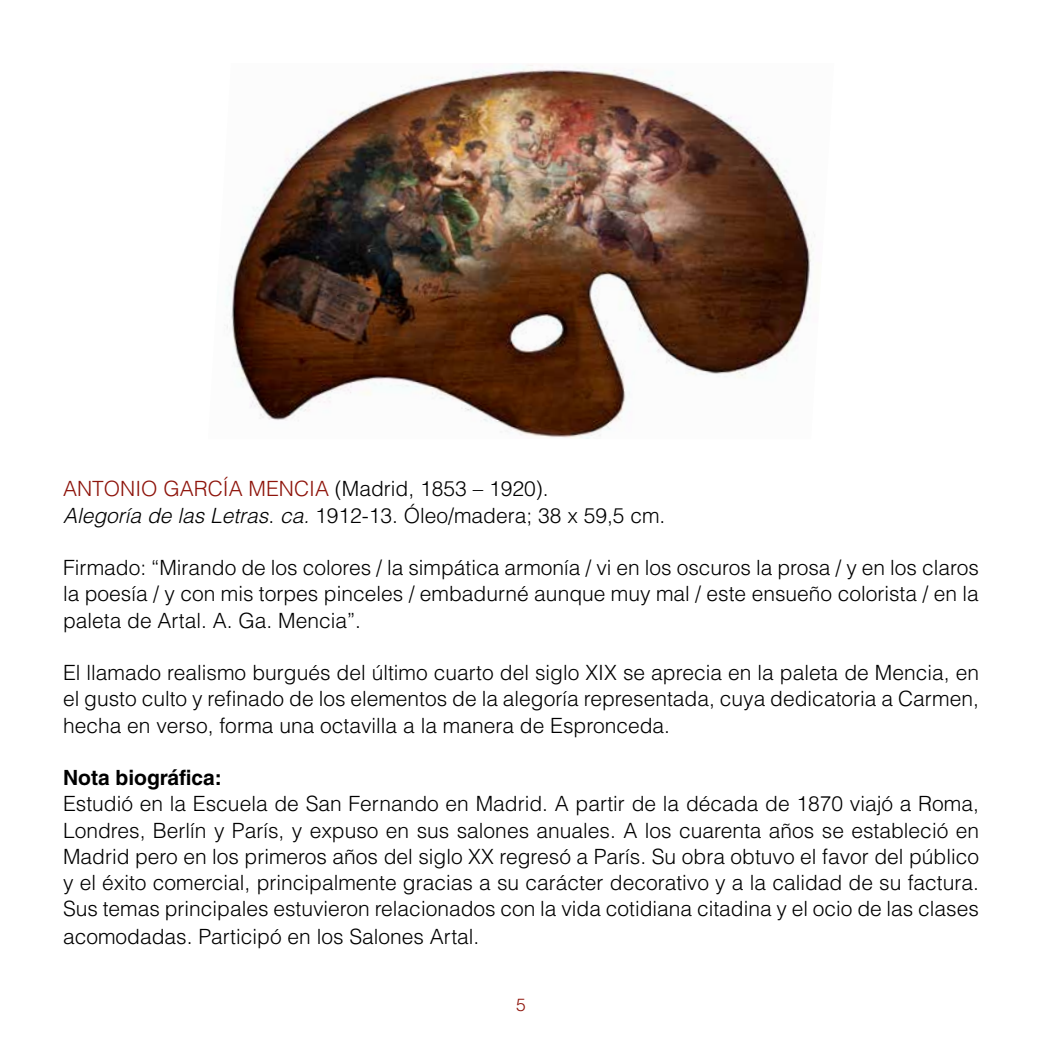
<style>
.page{position:relative;width:1042px;height:1042px;background:#fff}
.page>*{position:absolute;margin:0;border:0;box-sizing:border-box;transform-origin:0 0}
.t1{font:300 21px/26.2px "Helvetica LT Std";color:#000;text-align:justify}
.t2{font:700 21px "Helvetica LT Std";color:#000}
.t3{font:300 17.5px "Helvetica LT Std";color:#8e140b}
.s1{color:#8e140b}
.s2{font-style:italic}
</style>
<div class="page">
<img style="left:227px;top:65px;width:588px;height:374px">
<p class="t1" style="left:63px;top:475px;width:604px"><span class="s1">ANTONIO GARCÍA MENCIA</span> (Madrid, 1853 – 1920).<br><span class="s2">Alegoría de las Letras</span>. <span class="s2">ca.</span> 1912-13. Óleo/madera; 38 x 59,5 cm.</p>
<p class="t1" style="left:63px;top:554px;width:917px">Firmado: “Mirando de los colores / la simpática armonía / vi en los oscuros la prosa / y en los claros la poesía / y con mis torpes pinceles / embadurné aunque muy mal / este ensueño colorista / en la paleta de Artal. A. Ga. Mencia”.</p>
<p class="t1" style="left:63px;top:659px;width:917px">El llamado realismo burgués del último cuarto del siglo XIX se aprecia en la paleta de Mencia, en el gusto culto y refinado de los elementos de la alegoría representada, cuya dedicatoria a Carmen, hecha en verso, forma una octavilla a la manera de Espronceda.</p>
<p class="t2" style="left:63px;top:765px;width:160px">Nota biográfica:</p>
<p class="t1" style="left:63px;top:790px;width:917px">Estudió en la Escuela de San Fernando en Madrid. A partir de la década de 1870 viajó a Roma, Londres, Berlín y París, y expuso en sus salones anuales. A los cuarenta años se estableció en Madrid pero en los primeros años del siglo XX regresó a París. Su obra obtuvo el favor del público y el éxito comercial, principalmente gracias a su carácter decorativo y a la calidad de su factura.<br>Sus temas principales estuvieron relacionados con la vida cotidiana citadina y el ocio de las clases acomodadas. Participó en los Salones Artal.</p>
<p class="t3" style="left:516px;top:993px;width:11px">5</p>
</div>
